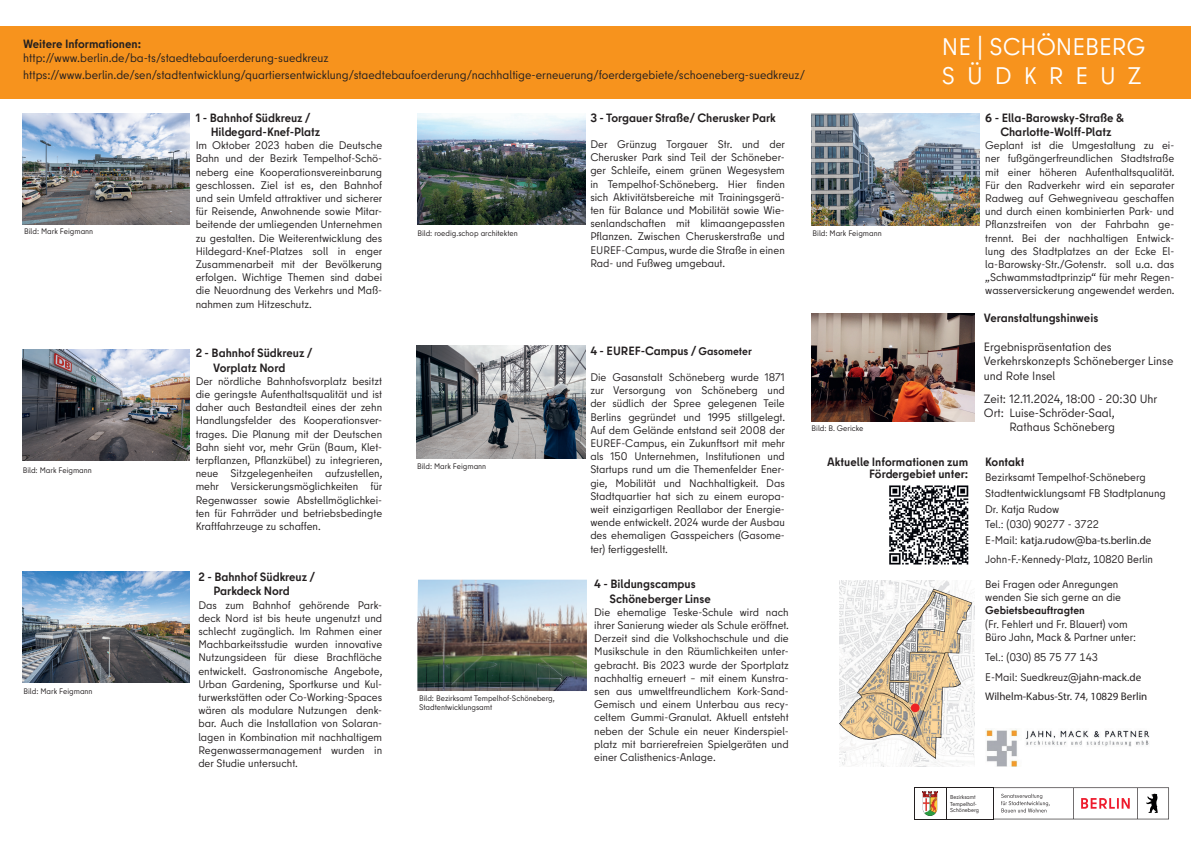
<style>
.page{position:relative;width:1191px;height:842px;background:#fff}
.page>*{position:absolute;margin:0;border:0;box-sizing:border-box;transform-origin:0 0}
.t1{font:24px/28.8px "Berlin Type";color:#fff}
.t2{font:12px/14.4px "Berlin Type";color:#231f20}
.t3{font:700 12px/14.4px "Berlin Type";color:#231f20}
.t4{font:700 12px/12px "Berlin Type Office";color:#231f20;text-align:right}
.t5{font:11px/13.2px "Berlin Type";color:#231f20;text-align:justify}
.t6{font:11px/15.7px "Berlin Type Office";color:#231f20}
.t7{font:11px "Myriad Pro";color:#231f20}
.t8{font:700 11px "Berlin Type Office";color:#231f20}
.t9{font:8px/9.6px "Berlin Type";color:#231f20}
.t10{font:5.7px/6.8px "Berlin Type Office";color:#231f20}
.s1{font-size:11px}
.s2{font-family:"Berlin Type Office"}
.s3{font-family:"Myriad Pro"}
</style>
<div class="page">
<div style="left:0;top:26px;width:1191px;height:73px;background:#f7931d"></div>
<img style="left:986px;top:729px;width:164px;height:38px">
<svg style="left:993px;top:787px;width:176px;height:32px"></svg>
<img style="left:922px;top:792px;width:16px;height:23px">
<hr style="left:946px;top:819px;width:47px;height:1px;background:#231f20">
<hr style="left:946px;top:787px;width:47px;height:1px;background:#231f20">
<hr style="left:946px;top:787px;width:1px;height:32px;background:#231f20">
<hr style="left:914px;top:787px;width:1px;height:32px;background:#231f20">
<hr style="left:914px;top:787px;width:32px;height:1px;background:#231f20">
<hr style="left:914px;top:819px;width:32px;height:1px;background:#231f20">
<img style="left:23px;top:572px;width:166px;height:111px">
<img style="left:417px;top:113px;width:168px;height:111px">
<img style="left:417px;top:346px;width:168px;height:112px">
<img style="left:811px;top:113px;width:168px;height:112px">
<img style="left:23px;top:113px;width:166px;height:111px">
<img style="left:23px;top:349px;width:166px;height:111px">
<img style="left:417px;top:580px;width:170px;height:111px">
<img style="left:811px;top:314px;width:164px;height:108px">
<img style="left:889px;top:485px;width:79px;height:80px">
<img style="left:839px;top:580px;width:135px;height:187px">
<div style="left:911px;top:704px;width:8px;height:8px;background:#ee2123;border-radius:50%"></div>
<div style="left:911px;top:703px;width:8px;height:9px;border:1px solid #ee2123;border-radius:50%"></div>
<p class="t3" style="left:23px;top:37px;width:119px">Weitere Informationen:</p>
<p class="t2" style="left:23px;top:50px;width:783px;line-height:16.8px">http://www.berlin.de/ba-ts/staedtebaufoerderung-suedkreuz https://www.berlin.de/sen/stadtentwicklung/quartiersentwicklung/staedtebaufoerderung/nachhaltige-erneuerung/foerdergebiete/schoeneberg-suedkreuz/</p>
<p class="t9" style="left:24px;top:227px;width:71px">Bild: Mark Feigmann</p>
<p class="t3" style="left:211px;top:110px;width:111px;text-indent:-15px">1 - Bahnhof Südkreuz /<br>Hildegard-Knef-Platz</p>
<p class="t5" style="left:196px;top:139px;width:188px">Im Oktober 2023 haben die Deutsche Bahn und der Bezirk Tempelhof-Schö&shy;neberg eine Kooperationsvereinbarung geschlossen. Ziel ist es, den Bahnhof und sein Umfeld attraktiver und sicherer für Reisende, Anwohnende sowie Mitar&shy;beitende der umliegenden Unternehmen zu gestalten. Die Weiterentwicklung des Hildegard-Knef-Platzes soll in enger Zusammenarbeit mit der Bevölkerung erfolgen. Wichtige Themen sind dabei die Neuordnung des Verkehrs und Maß&shy;nahmen zum Hitzeschutz.</p>
<p class="t9" style="left:417px;top:229px;width:102px">Bild: roedig.schop architekten</p>
<p class="t3" style="left:590px;top:110px;width:187px">3 - Torgauer Straße/ Cherusker Park</p>
<p class="t5" style="left:590px;top:138px;width:196px">Der Grünzug Torgauer Str. und der Cherusker Park sind Teil der Schöneber&shy;ger Schleife, einem grünen Wegesystem in Tempelhof-Schöneberg. Hier finden sich Aktivitätsbereiche mit Trainingsgerä&shy;ten für Balance und Mobilität sowie Wie&shy;senlandschaften mit klimaangepassten Pflanzen. Zwischen Cheruskerstraße und EUREF-Campus, wurde die Straße in einen Rad- und Fußweg umgebaut.</p>
<p class="t9" style="left:812px;top:228px;width:71px">Bild: Mark Feigmann</p>
<h1 class="t1" style="left:942px;top:32px;width:205px">NE | SCHÖNEBERG<br>SÜDKREUZ</h1>
<p class="t3" style="left:985px;top:110px;width:140px;text-align:center">6 - Ella-Barowsky-Straße &amp;<br>Charlotte-Wolff-Platz</p>
<p class="t5" style="left:985px;top:139px;width:191px">Geplant ist die Umgestaltung zu ei&shy;ner fußgängerfreundlichen Stadtstraße mit einer höheren Aufenthaltsqualität.<br>Für den Radverkehr wird ein separater Radweg auf Gehwegniveau geschaffen und durch einen kombinierten Park- und Pflanzstreifen von der Fahrbahn ge&shy;trennt. Bei der nachhaltigen Entwick&shy;lung des Stadtplatzes an der Ecke El&shy;la-Barowsky-Str./Gotenstr. soll u.a. das „Schwammstadtprinzip“ für mehr Regen&shy;wasserversickerung angewendet werden.</p>
<p class="t9" style="left:23px;top:465px;width:71px">Bild: Mark Feigmann</p>
<p class="t9" style="left:23px;top:686px;width:71px">Bild: Mark Feigmann</p>
<p class="t3" style="left:213px;top:346px;width:101px;text-indent:-18px">2 - Bahnhof Südkreuz /<br>Vorplatz Nord</p>
<p class="t5" style="left:196px;top:374px;width:188px">Der nördliche Bahnhofsvorplatz besitzt die geringste Aufenthaltsqualität und ist daher auch Bestandteil eines der zehn Handlungsfelder des Kooperationsver&shy;trages. Die Planung mit der Deutschen Bahn sieht vor, mehr Grün (Baum, Klet&shy;terpflanzen, Pflanzkübel) zu integrieren, neue Sitzgelegenheiten aufzustellen, mehr Versickerungsmöglichkeiten für Regenwasser sowie Abstellmöglichkei&shy;ten für Fahrräder und betriebsbedingte Kraftfahrzeuge zu schaffen.</p>
<p class="t3" style="left:213px;top:570px;width:103px;text-indent:-15px">2 - Bahnhof Südkreuz /<br>Parkdeck Nord</p>
<p class="t5" style="left:198px;top:598px;width:186px">Das zum Bahnhof gehörende Park&shy;deck Nord ist bis heute ungenutzt und schlecht zugänglich. Im Rahmen einer Machbarkeitsstudie wurden innovative Nutzungsideen für diese Brachfläche entwickelt. Gastronomische Angebote, Urban Gardening, Sportkurse und Kul&shy;turwerkstätten oder Co-Working-Spaces wären als modulare Nutzungen denk&shy;bar. Auch die Installation von Solaran&shy;lagen in Kombination mit nachhaltigem Regenwassermanagement wurden in der Studie untersucht.</p>
<p class="t9" style="left:417px;top:462px;width:71px">Bild: Mark Feigmann</p>
<p class="t9" style="left:419px;top:693px;width:137px">Bild: Bezirksamt Tempelhof-Schöneberg,<br>Stadtentwicklungsamt</p>
<p class="t3" style="left:590px;top:343px;width:163px">4 - EUREF-Campus / <span class="s1">Gasometer</span></p>
<p class="t5" style="left:590px;top:371px;width:196px">Die Gasanstalt Schöneberg wurde 1871 zur Versorgung von Schöneberg und der südlich der Spree gelegenen Teile Berlins gegründet und 1995 stillgelegt.<br>Auf dem Gelände entstand seit 2008 der EUREF-Campus, ein Zukunftsort mit mehr als 150 Unternehmen, Institutionen und Startups rund um die Themenfelder Ener&shy;gie, Mobilität und Nachhaltigkeit. Das Stadtquartier hat sich zu einem europa&shy;weit einzigartigen Reallabor der Energie&shy;wende entwickelt. 2024 wurde der Ausbau des ehemaligen Gasspeichers (Gasome&shy;ter) fertiggestellt.</p>
<p class="t3" style="left:609px;top:577px;width:103px;text-indent:-15px">4 - Bildungscampus<br>Schöneberger Linse</p>
<p class="t5" style="left:594px;top:605px;width:196px">Die ehemalige Teske-Schule wird nach ihrer Sanierung wieder als Schule eröffnet.<br>Derzeit sind die Volkshochschule und die Musikschule in den Räumlichkeiten unter&shy;gebracht. Bis 2023 wurde der Sportplatz nachhaltig erneuert – mit einem Kunstra&shy;sen aus umweltfreundlichem Kork-Sand-Gemisch und einem Unterbau aus recy&shy;celtem Gummi-Granulat. Aktuell entsteht neben der Schule ein neuer Kinderspiel&shy;platz mit barrierefreien Spielgeräten und einer Calisthenics-Anlage.</p>
<p class="t9" style="left:811px;top:423px;width:53px">Bild: B. Gericke</p>
<p class="t4" style="left:827px;top:455px;width:142px">Aktuelle Informationen zum<br>Fördergebiet unter:</p>
<p class="t3" style="left:984px;top:311px;width:116px">Veranstaltungshinweis</p>
<p class="t2" style="left:984px;top:340px;width:191px">Ergebnispräsentation des<br>Verkehrskonzepts Schöneberger Linse und Rote Insel</p>
<p class="t2" style="left:984px;top:391px;width:175px">Zeit: 12.11.2024, 18:00 - 20:30 Uhr</p>
<p class="t2" style="left:984px;top:406px;width:132px">Ort: Luise-Schröder-Saal,</p>
<p class="t2" style="left:1009px;top:420px;width:107px">Rathaus Schöneberg</p>
<p class="t4" style="left:985px;top:455px;width:41px">Kontakt</p>
<p class="t6" style="left:985px;top:470px;width:182px">Bezirksamt Tempelhof-Schöneberg<br>Stadtentwicklungsamt FB Stadtplanung<br>Dr. Katja Rudow<br>Tel.: (030) 90277 - 3722</p>
<p class="t7" style="left:985px;top:533px;width:168px"><span class="s2">E-Mail:</span> katja.rudow<span class="s2">@</span>ba-ts.berlin.de</p>
<p class="t6" style="left:985px;top:551px;width:169px">John-F.-Kennedy-Platz, 10820 Berlin</p>
<p class="t6" style="left:985px;top:578px;width:137px;line-height:13.2px">Bei Fragen oder Anregungen wenden Sie sich gerne an die</p>
<p class="t8" style="left:985px;top:603px;width:101px">Gebietsbeauftragten</p>
<p class="t6" style="left:985px;top:617px;width:152px;line-height:13.2px">(Fr. Fehlert und Fr. Blauert) vom<br>Büro Jahn, Mack &amp; Partner unter:</p>
<p class="t6" style="left:985px;top:647px;width:157px;line-height:19.9px">Tel.: (030) 85 75 77 143<br>E-Mail: Suedkreuz@<span class="s3">jahn-mack.de</span></p>
<p class="t7" style="left:985px;top:690px;width:164px">Wilhelm-Kabus-Str. 74, 10829 Berlin</p>
<p class="t10" style="left:950px;top:793px;width:30px">Bezirksamt<br>Tempelhof-<br>Schöneberg</p>
</div>
